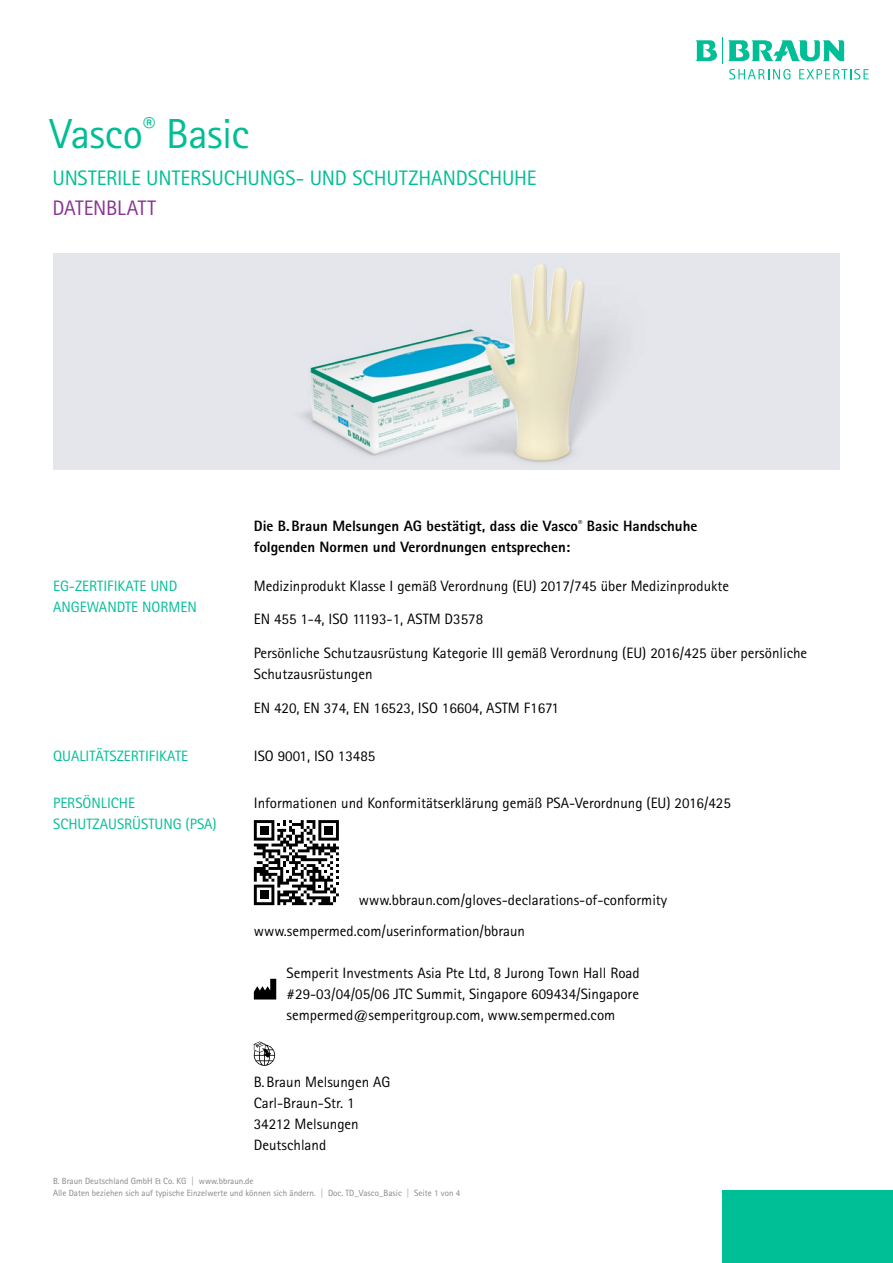
<style>
.page{position:relative;width:893px;height:1263px;background:#fff}
.page>*{position:absolute;margin:0;border:0;box-sizing:border-box;transform-origin:0 0}
.t1{font:42px "Rotis Sans Serif Pro";letter-spacing:-.015em;color:#00be95}
.t2{font:21px "Rotis Sans Serif Pro";letter-spacing:-.005em;color:#00be95}
.t3{font:21px "Rotis Sans Serif Pro";letter-spacing:-.01em;color:#893393}
.t4{font:15px/21px "Rotis Sans Serif Pro";color:#000}
.t5{font:800 15px/21px "Rotis Sans Serif Pro";color:#000}
.t6{font:15px/21px "Rotis Sans Serif Pro";color:#00be95}
.t7{font:9px/12px "Rotis Sans Serif Pro";color:#868786}
</style>
<div class="page">
<div style="left:722px;top:1191px;width:171px;height:72px;background:#00be95"></div>
<svg style="left:695px;top:37px;width:174px;height:43px"></svg>
<div style="left:53px;top:253px;width:787px;height:217px;background:#e4e6ec"></div>
<img style="left:302px;top:263px;width:315px;height:200px">
<img style="left:328px;top:263px;width:212px;height:100px">
<svg style="left:254px;top:1041px;width:21px;height:25px"></svg>
<svg style="left:254px;top:820px;width:85px;height:85px"></svg>
<div style="left:260px;top:826px;width:8px;height:9px;background:#000"></div>
<div style="left:260px;top:890px;width:8px;height:9px;background:#000"></div>
<div style="left:324px;top:826px;width:9px;height:9px;background:#000"></div>
<svg style="left:254px;top:979px;width:22px;height:20px"></svg>
<h1 class="t1" style="left:50px;top:109px;width:201px">Vasco<sup>®</sup> Basic</h1>
<h2 class="t2" style="left:52px;top:165px;width:486px">UNSTERILE UNTERSUCHUNGS- UND SCHUTZHANDSCHUHE</h2>
<h2 class="t3" style="left:52px;top:195px;width:105px">DATENBLATT</h2>
<p class="t5" style="left:254px;top:515px;width:445px">Die B.Braun Melsungen AG bestätigt, dass die Vasco<sup>®</sup> Basic Handschuhe folgenden Normen und Verordnungen entsprechen:</p>
<p class="t6" style="left:53px;top:575px;width:145px">EG-ZERTIFIKATE UND<br>ANGEWANDTE NORMEN</p>
<p class="t4" style="left:254px;top:575px;width:477px">Medizinprodukt Klasse I gemäß Verordnung (EU) 2017/745 über Medizinprodukte</p>
<p class="t4" style="left:254px;top:609px;width:231px">EN 455 1-4, ISO 11193-1, ASTM D3578</p>
<p class="t4" style="left:254px;top:643px;width:555px">Persönliche Schutzausrüstung Kategorie III gemäß Verordnung (EU) 2016/425 über persönliche<br>Schutzausrüstungen</p>
<p class="t4" style="left:254px;top:697px;width:307px">EN 420, EN 374, EN 16523, ISO 16604, ASTM F1671</p>
<p class="t6" style="left:53px;top:745px;width:136px">QUALITÄTSZERTIFIKATE</p>
<p class="t4" style="left:254px;top:745px;width:123px">ISO 9001, ISO 13485</p>
<p class="t6" style="left:53px;top:792px;width:165px">PERSÖNLICHE<br>SCHUTZAUSRÜSTUNG (PSA)</p>
<p class="t4" style="left:254px;top:792px;width:479px">Informationen und Konformitätserklärung gemäß PSA-Verordnung (EU) 2016/425</p>
<p class="t4" style="left:254px;top:884px;width:415px;line-height:31.3px;text-indent:105px">www.bbraun.com/gloves-declarations-of-conformity www.sempermed.com/userinformation/bbraun</p>
<p class="t4" style="left:287px;top:963px;width:355px;text-align:justify">Semperit Investments Asia Pte Ltd, 8 Jurong Town Hall Road #29-03/04/05/06 JTC Summit, Singapore 609434/Singapore sempermed@semperitgroup.com, www.sempermed.com</p>
<p class="t4" style="left:254px;top:1071px;width:138px">B.Braun Melsungen AG<br>Carl-Braun-Str. 1<br>34212 Melsungen<br>Deutschland</p>
<p class="t7" style="left:53px;top:1175px;width:409px">B. Braun Deutschland GmbH &amp; Co. KG | www.bbraun.de<br>Alle Daten beziehen sich auf typische Einzelwerte und können sich ändern. | Doc. TD_Vasco_Basic | Seite 1 von 4</p>
</div>
